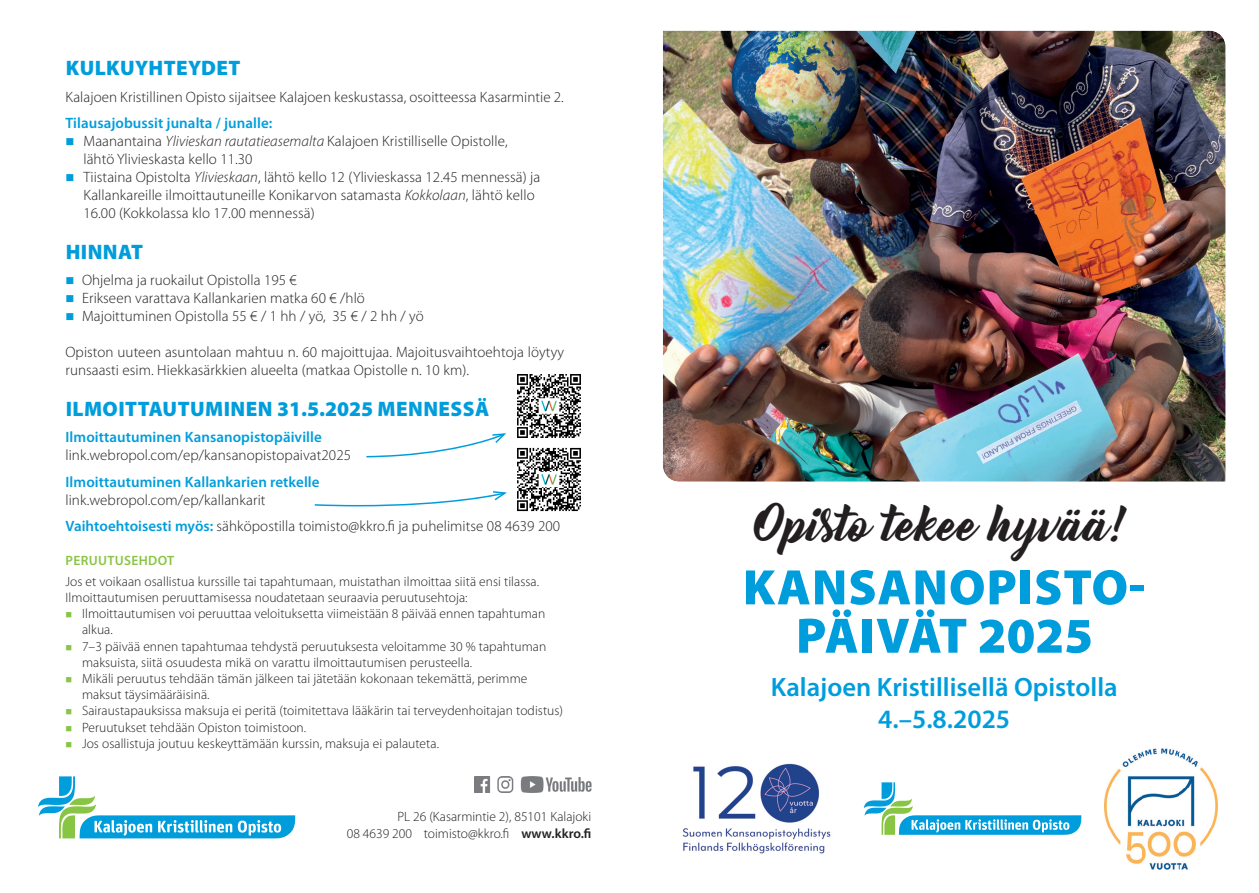
<style>
.page{position:relative;width:1259px;height:893px;background:#fff}
.page>*{position:absolute;margin:0;border:0;box-sizing:border-box;transform-origin:0 0}
.t1{font:900 50.25px/48.3px "Myriad Pro";letter-spacing:.02em;color:#009ddc;text-align:center}
.t2{font:44.7px "Bernadette";color:#231f20}
.t3{font:600 26.55px/32px "Myriad Pro";color:#009ddc;text-align:center}
.t4{font:900 21px "Myriad Pro";letter-spacing:.02em;color:#009ddc}
.t5{font:300 15px/18px "Myriad Pro";letter-spacing:.005em;color:#231f20}
.t6{font:600 15px "Myriad Pro";letter-spacing:.005em;color:#009ddc}
.t7{font:300 13.5px/16.2px "Myriad Pro";letter-spacing:.005em;color:#231f20}
.t8{font:600 13.5px "Myriad Pro";letter-spacing:.025em;color:#89c544}
.s1{color:#009ddc}
.s2{font-style:italic}
.s3{font-weight:600;color:#009ddc}
.s4{color:#89c544}
.s5{font-weight:600}
</style>
<div class="page">
<svg style="left:38px;top:776px;width:257px;height:62px"></svg>
<img style="left:475px;top:776px;width:116px;height:16px">
<img style="left:517px;top:374px;width:64px;height:64px">
<img style="left:517px;top:447px;width:64px;height:65px">
<svg style="left:366px;top:433px;width:140px;height:24px"></svg>
<svg style="left:315px;top:491px;width:192px;height:15px"></svg>
<svg style="left:864px;top:782px;width:217px;height:53px"></svg>
<img style="left:1104px;top:748px;width:113px;height:121px">
<img style="left:663px;top:31px;width:562px;height:451px">
<img style="left:682px;top:763px;width:149px;height:91px">
<h3 class="t4" style="left:66px;top:60px;width:176px">KULKUYHTEYDET</h3>
<p class="t5" style="left:65px;top:89px;width:500px">Kalajoen Kristillinen Opisto sijaitsee Kalajoen keskustassa, osoitteessa Kasarmintie 2.</p>
<p class="t6" style="left:65px;top:117px;width:208px">Tilausajobussit junalta / junalle:</p>
<p class="t5" style="left:83px;top:133px;width:425px;text-indent:-18px"><span class="s1">■</span> Maanantaina <span class="s2">Ylivieskan rautatieasemalta</span> Kalajoen Kristilliselle Opistolle, lähtö Ylivieskasta kello 11.30</p>
<p class="t5" style="left:83px;top:169px;width:458px;text-indent:-18px"><span class="s1">■</span> Tiistaina Opistolta <span class="s2">Ylivieskaan</span>, lähtö kello 12 (Ylivieskassa 12.45 mennessä) ja<br>Kallankareille ilmoittautuneille Konikarvon satamasta <span class="s2">Kokkolaan</span>, lähtö kello<br>16.00 (Kokkolassa klo 17.00 mennessä)</p>
<h3 class="t4" style="left:66px;top:243px;width:79px">HINNAT</h3>
<p class="t5" style="left:65px;top:272px;width:233px"><span class="s1">■</span> Ohjelma ja ruokailut Opistolla 195 €</p>
<p class="t5" style="left:65px;top:290px;width:301px"><span class="s1">■</span> Erikseen varattava Kallankarien matka 60 € /hlö</p>
<p class="t5" style="left:65px;top:308px;width:360px"><span class="s1">■</span> Majoittuminen Opistolla 55 € / 1 hh / yö, 35 € / 2 hh / yö</p>
<p class="t5" style="left:65px;top:344px;width:500px">Opiston uuteen asuntolaan mahtuu n. 60 majoittujaa. Majoitusvaihtoehtoja löytyy runsaasti esim. Hiekkasärkkien alueelta (matkaa Opistolle n. 10 km).</p>
<h3 class="t4" style="left:66px;top:400px;width:425px">ILMOITTAUTUMINEN 31.5.2025 MENNESSÄ</h3>
<p class="t6" style="left:65px;top:431px;width:258px">Ilmoittautuminen Kansanopistopäiville</p>
<p class="t5" style="left:65px;top:447px;width:287px">link.webropol.com/ep/kansanopistopaivat2025</p>
<p class="t6" style="left:65px;top:476px;width:256px">Ilmoittautuminen Kallankarien retkelle</p>
<p class="t5" style="left:65px;top:487px;width:496px;line-height:26.5px">link.webropol.com/ep/kallankarit<br><span class="s3">Vaihtoehtoisesti myös:</span> sähköpostilla toimisto@kkro.fi ja puhelimitse 08 4639 200</p>
<p class="t8" style="left:66px;top:556px;width:110px">PERUUTUSEHDOT</p>
<p class="t7" style="left:65px;top:574px;width:475px">Jos et voikaan osallistua kurssille tai tapahtumaan, muistathan ilmoittaa siitä ensi tilassa.<br>Ilmoittautumisen peruuttamisessa noudatetaan seuraavia peruutusehtoja:</p>
<p class="t7" style="left:82px;top:606px;width:465px;text-indent:-16px"><span class="s4">■</span> Ilmoittautumisen voi peruuttaa veloituksetta viimeistään 8 päivää ennen tapahtuman alkua.</p>
<p class="t7" style="left:82px;top:639px;width:466px;text-indent:-16px"><span class="s4">■</span> 7–3 päivää ennen tapahtumaa tehdystä peruutuksesta veloitamme 30 % tapahtuman maksuista, siitä osuudesta mikä on varattu ilmoittautumisen perusteella.</p>
<p class="t7" style="left:82px;top:671px;width:447px;text-indent:-16px"><span class="s4">■</span> Mikäli peruutus tehdään tämän jälkeen tai jätetään kokonaan tekemättä, perimme maksut täysimääräisinä.</p>
<p class="t7" style="left:65px;top:704px;width:499px"><span class="s4">■</span> Sairaustapauksissa maksuja ei peritä (toimitettava lääkärin tai terveydenhoitajan todistus)</p>
<p class="t7" style="left:65px;top:720px;width:242px"><span class="s4">■</span> Peruutukset tehdään Opiston toimistoon.</p>
<p class="t7" style="left:65px;top:736px;width:375px"><span class="s4">■</span> Jos osallistuja joutuu keskeyttämään kurssin, maksuja ei palauteta.</p>
<p class="t7" style="left:347px;top:810px;width:246px;text-align:right">PL 26 (Kasarmintie 2), 85101 Kalajoki<br>08 4639 200 toimisto@kkro.fi <span class="s5">www.kkro.fi</span></p>
<h2 class="t2" style="left:755px;top:507px;width:380px">Opisto tekee hyvää!</h2>
<h1 class="t1" style="left:743px;top:567px;width:404px">KANSANOPISTO-<br>PÄIVÄT 2025</h1>
<h3 class="t3" style="left:770px;top:673px;width:348px">Kalajoen Kristillisellä Opistolla<br>4.–5.8.2025</h3>
</div>
